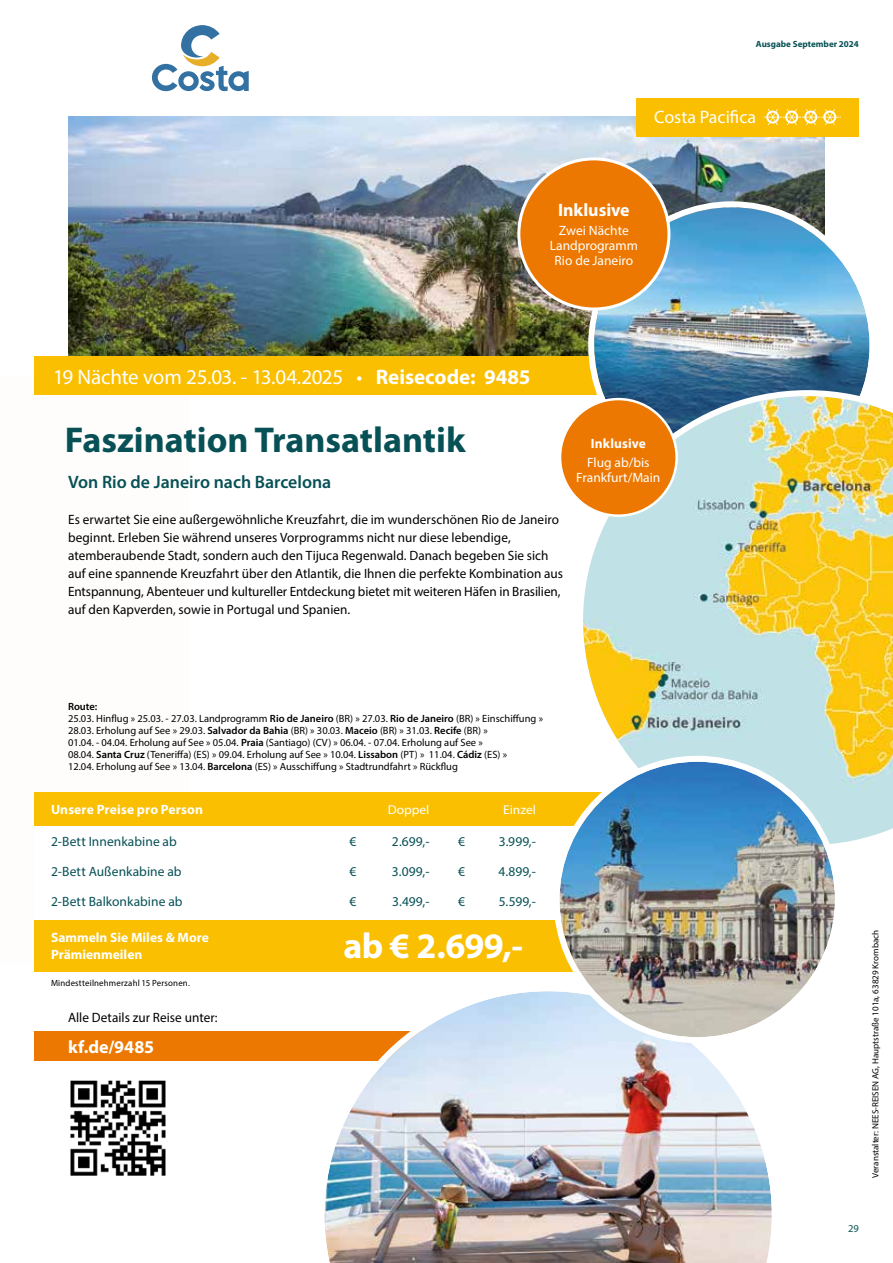
<style>
.page{position:relative;width:893px;height:1263px;background:#fff}
.page>*{position:absolute;margin:0;border:0;box-sizing:border-box;transform-origin:0 0}
.t1{font:700 36px "Myriad Pro";color:#075156}
.t2{font:700 36px "Myriad Pro";color:#fff}
.t3{font:21px "Myriad Pro";letter-spacing:-.015em;color:#fff}
.t4{font:600 18px "Myriad Pro";color:#075156}
.t5{font:700 18px "Myriad Pro";color:#fff}
.t6{font:18px "Myriad Pro";color:#fff}
.t7{font:13.5px/18px "Myriad Pro";color:#000}
.t8{font:13.5px "Myriad Pro";letter-spacing:.005em;color:#075156}
.t9{font:700 13.5px/16.5px "Myriad Pro";color:#fff}
.t10{font:13.5px/15px "Myriad Pro";color:#fff;text-align:center}
.t11{font:12.9px "Myriad Pro";color:#fff;scale:1.05 1}
.t12{font:10.5px/12px "Myriad Pro";color:#000}
.t13{font:10.5px "Myriad Pro";color:#075156}
.t14{font:9px "Myriad Pro";color:#000}
.t15{font:9px "Myriad Pro";letter-spacing:.02em;color:#000}
.t16{font:700 9px "Myriad Pro";color:#075156}
.s1{font-weight:700}
.s2{font-weight:600}
</style>
<div class="page">
<div style="left:0;top:376px;width:189px;height:586px;background:#fefdfb"></div>
<img style="left:68px;top:116px;width:757px;height:240px">
<div style="left:34px;top:1031px;width:451px;height:30px;background:#ed7801"></div>
<div style="left:34px;top:356px;width:597px;height:38px;background:#f9bf00"></div>
<img style="left:595px;top:207px;width:274px;height:183px">
<svg style="left:577px;top:390px;width:316px;height:454px"></svg>
<img style="left:324px;top:991px;width:448px;height:272px">
<svg style="left:152px;top:25px;width:97px;height:66px"></svg>
<img style="left:70px;top:1080px;width:96px;height:96px">
<div style="left:34px;top:792px;width:576px;height:34px;background:#f9bf00"></div>
<div style="left:34px;top:920px;width:662px;height:51px;background:#f9bf00"></div>
<img style="left:559px;top:762px;width:276px;height:275px;border-radius:138px">
<div style="left:553px;top:756px;width:288px;height:287px;border:6px solid #fff;border-radius:50%"></div>
<div style="left:560px;top:399px;width:117px;height:117px;background:#ed7801;border-radius:50%"></div>
<div style="left:559px;top:398px;width:119px;height:119px;border:2px solid #fff;border-radius:50%"></div>
<div style="left:519px;top:159px;width:150px;height:150px;background:#ed7801;border-radius:50%"></div>
<div style="left:517px;top:157px;width:153px;height:153px;border:3px solid #fff;border-radius:50%"></div>
<div style="left:636px;top:98px;width:223px;height:38px;background:#f9bf00"></div>
<svg style="left:764px;top:109px;width:77px;height:16px"></svg>
<p class="t16" style="left:756px;top:39px;width:105px">Ausgabe September 2024</p>
<h3 class="t6" style="left:654px;top:106px;width:103px">Costa Pacifica</h3>
<h3 class="t5" style="left:558px;top:200px;width:73px">Inklusive</h3>
<p class="t10" style="left:550px;top:223px;width:90px">Zwei Nächte<br>Landprogramm<br>Rio de Janeiro</p>
<h2 class="t3" style="left:53px;top:364px;width:479px">19 Nächte vom 25.03. - 13.04.2025 • <span class="s1">Reisecode: 9485</span></h2>
<h1 class="t1" style="left:65px;top:420px;width:402px">Faszination Transatlantik</h1>
<h3 class="t4" style="left:68px;top:472px;width:265px">Von Rio de Janeiro nach Barcelona</h3>
<p class="t7" style="left:68px;top:510px;width:497px">Es erwartet Sie eine außergewöhnliche Kreuzfahrt, die im wunderschönen Rio de Janeiro beginnt. Erleben Sie während unseres Vorprogramms nicht nur diese lebendige, atemberaubende Stadt, sondern auch den Tijuca Regenwald. Danach begeben Sie sich auf eine spannende Kreuzfahrt über den Atlantik, die Ihnen die perfekte Kombination aus Entspannung, Abenteuer und kultureller Entdeckung bietet mit weiteren Häfen in Brasilien, auf den Kapverden, sowie in Portugal und Spanien.</p>
<p class="t9" style="left:591px;top:435px;width:56px">Inklusive</p>
<p class="t10" style="left:576px;top:455px;width:86px">Flug ab/bis<br>Frankfurt/Main</p>
<p class="t12" style="left:68px;top:700px;width:476px"><span class="s2">Route:<br></span>25.03. Hinflug » 25.03. - 27.03. Landprogramm <span class="s2">Rio de Janeiro</span> (BR) » 27.03. <span class="s2">Rio de Janeiro</span> (BR) » Einschiffung » 28.03. Erholung auf See » 29.03. <span class="s2">Salvador da Bahia</span> (BR) » 30.03. <span class="s2">Maceio</span> (BR) » 31.03. <span class="s2">Recife</span> (BR) »<br>01.04. - 04.04. Erholung auf See » 05.04. <span class="s2">Praia</span> (Santiago) (CV) » 06.04. - 07.04. Erholung auf See »<br>08.04. <span class="s2">Santa Cruz</span> (Teneriffa) (ES) » 09.04. Erholung auf See » 10.04. <span class="s2">Lissabon</span> (PT) » 11.04. <span class="s2">Cádiz</span> (ES) »<br>12.04. Erholung auf See » 13.04. <span class="s2">Barcelona</span> (ES) » Ausschiffung » Stadtrundfahrt » Rückflug</p>
<p class="t9" style="left:51px;top:801px;width:154px">Unsere Preise pro Person</p>
<p class="t11" style="left:388px;top:802px;width:41px">Doppel</p>
<p class="t11" style="left:503px;top:802px;width:33px">Einzel</p>
<p class="t8" style="left:51px;top:833px;width:127px">2-Bett Innenkabine ab</p>
<p class="t8" style="left:349px;top:833px;width:8px">€</p>
<p class="t8" style="left:392px;top:833px;width:39px">2.699,-</p>
<p class="t8" style="left:458px;top:833px;width:8px">€</p>
<p class="t8" style="left:499px;top:833px;width:39px">3.999,-</p>
<p class="t8" style="left:51px;top:863px;width:132px">2-Bett Außenkabine ab</p>
<p class="t8" style="left:349px;top:863px;width:8px">€</p>
<p class="t8" style="left:392px;top:863px;width:39px">3.099,-</p>
<p class="t8" style="left:458px;top:863px;width:8px">€</p>
<p class="t8" style="left:498px;top:863px;width:39px">4.899,-</p>
<p class="t8" style="left:51px;top:893px;width:133px">2-Bett Balkonkabine ab</p>
<p class="t8" style="left:349px;top:893px;width:8px">€</p>
<p class="t8" style="left:392px;top:893px;width:39px">3.499,-</p>
<p class="t8" style="left:458px;top:893px;width:8px">€</p>
<p class="t8" style="left:499px;top:893px;width:39px">5.599,-</p>
<p class="t9" style="left:51px;top:930px;width:159px">Sammeln Sie Miles &amp; More<br>Prämienmeilen</p>
<h1 class="t2" style="left:343px;top:925px;width:181px">ab € 2.699,-</h1>
<p class="t15" style="left:51px;top:977px;width:140px">Mindestteilnehmerzahl 15 Personen.</p>
<p class="t7" style="left:68px;top:1008px;width:151px">Alle Details zur Reise unter:</p>
<h3 class="t5" style="left:68px;top:1037px;width:88px">kf.de/9485</h3>
<p class="t14" style="left:870px;top:1178px;width:249px;rotate:-90deg">Veranstalter: NEES-REISEN AG, Hauptstraße 101a, 63829 Krombach</p>
<p class="t13" style="left:848px;top:1222px;width:12px">29</p>
</div>
